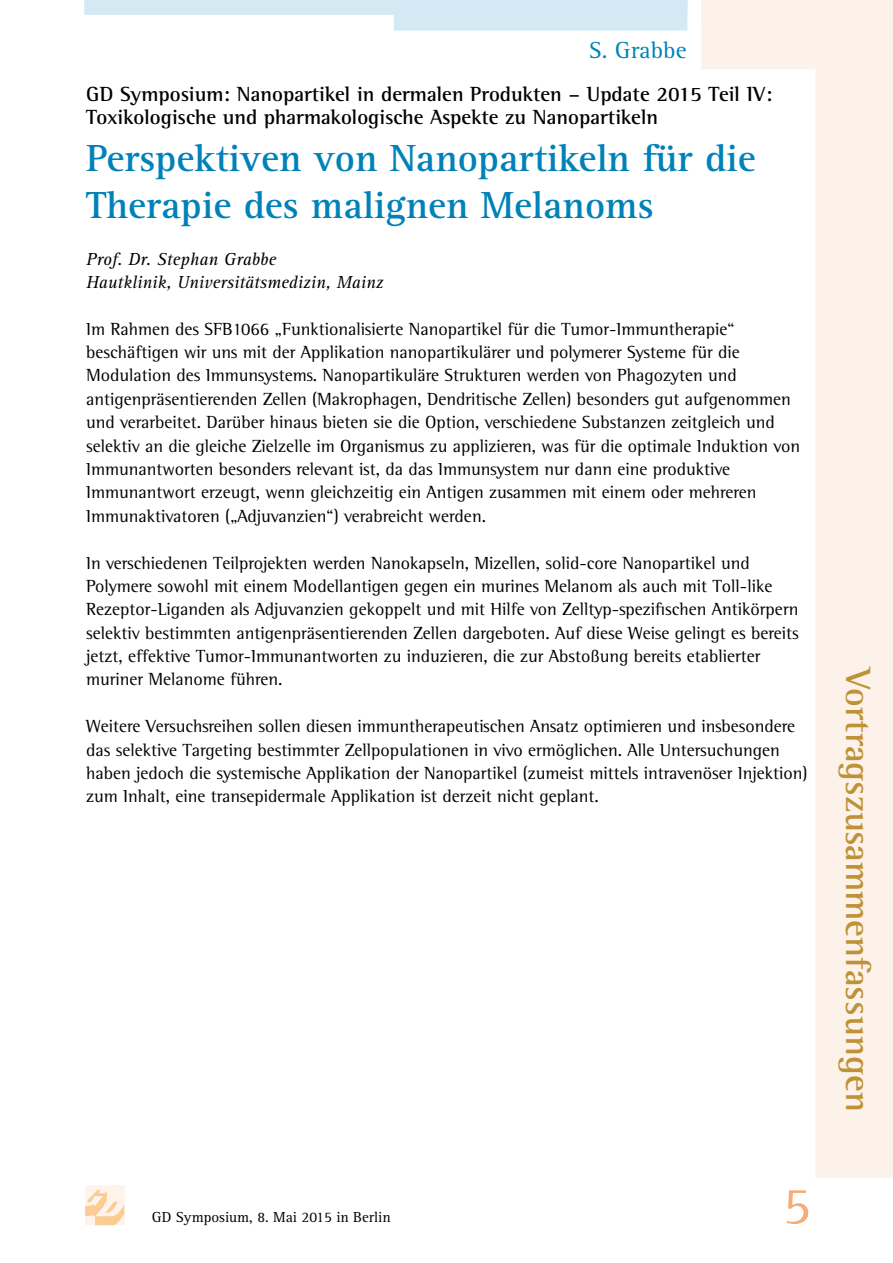
<style>
.page{position:relative;width:893px;height:1263px;background:#fff}
.page>*{position:absolute;margin:0;border:0;box-sizing:border-box;transform-origin:0 0}
.t1{font:54px "Agfa Rotis Serif";color:#f5ac75}
.t2{font:700 39px/46.8px "Agfa Rotis Serif";color:#0082b8}
.t3{font:700 36px "Agfa Rotis Semi Serif";color:#bf9237}
.t4{font:24px "Agfa Rotis Serif";color:#0082b8}
.t5{font:700 21px/23.4px "Agfa Rotis Semi Serif";color:#000}
.t6{font:18px/23.4px "Agfa Rotis Semi Serif";color:#000}
.t7{font:italic 18px/23.4px "Agfa Rotis Serif";color:#000}
.t8{font:15px "Agfa Rotis Serif";color:#000}
</style>
<div class="page">
<svg style="left:701px;top:21px;width:192px;height:1157px"></svg>
<div style="left:85px;top:1186px;width:39px;height:39px;background:#fef4eb"></div>
<svg style="left:85px;top:1189px;width:39px;height:36px"></svg>
<svg style="left:84px;top:0;width:603px;height:31px"></svg>
<div style="left:701px;top:0;width:192px;height:21px;background:#fcf2ea"></div>
<h3 class="t4" style="left:589px;top:36px;width:99px">S. Grabbe</h3>
<p class="t5" style="left:86px;top:82px;width:688px">GD Symposium: Nanopartikel in dermalen Produkten – Update 2015 Teil IV:<br>Toxikologische und pharmakologische Aspekte zu Nanopartikeln</p>
<h2 class="t2" style="left:86px;top:135px;width:671px">Perspektiven von Nanopartikeln für die<br>Therapie des malignen Melanoms</h2>
<p class="t7" style="left:86px;top:247px;width:299px">Prof. Dr. Stephan Grabbe<br>Hautklinik, Universitätsmedizin, Mainz</p>
<p class="t6" style="left:86px;top:317px;width:716px">Im Rahmen des SFB1066 „Funktionalisierte Nanopartikel für die Tumor-Immuntherapie“ beschäftigen wir uns mit der Applikation nanopartikulärer und polymerer Systeme für die Modulation des Immunsystems. Nanopartikuläre Strukturen werden von Phagozyten und antigenpräsentierenden Zellen (Makrophagen, Dendritische Zellen) besonders gut aufgenommen und verarbeitet. Darüber hinaus bieten sie die Option, verschiedene Substanzen zeitgleich und selektiv an die gleiche Zielzelle im Organismus zu applizieren, was für die optimale Induktion von Immunantworten besonders relevant ist, da das Immunsystem nur dann eine produktive Immunantwort erzeugt, wenn gleichzeitig ein Antigen zusammen mit einem oder mehreren Immunaktivatoren („Adjuvanzien“) verabreicht werden.</p>
<p class="t6" style="left:86px;top:551px;width:714px">In verschiedenen Teilprojekten werden Nanokapseln, Mizellen, solid-core Nanopartikel und Polymere sowohl mit einem Modellantigen gegen ein murines Melanom als auch mit Toll-like Rezeptor-Liganden als Adjuvanzien gekoppelt und mit Hilfe von Zelltyp-spezifischen Antikörpern selektiv bestimmten antigenpräsentierenden Zellen dargeboten. Auf diese Weise gelingt es bereits jetzt, effektive Tumor-Immunantworten zu induzieren, die zur Abstoßung bereits etablierter muriner Melanome führen.</p>
<p class="t6" style="left:86px;top:714px;width:723px">Weitere Versuchsreihen sollen diesen immuntherapeutischen Ansatz optimieren und insbesondere das selektive Targeting bestimmter Zellpopulationen in vivo ermöglichen. Alle Untersuchungen haben jedoch die systemische Applikation der Nanopartikel (zumeist mittels intravenöser Injektion) zum Inhalt, eine transepidermale Applikation ist derzeit nicht geplant.</p>
<h3 class="t3" style="left:880px;top:668px;width:445px;rotate:90deg">Vortragszusammenfassungen</h3>
<p class="t8" style="left:152px;top:1208px;width:241px">GD Symposium, 8. Mai 2015 in Berlin</p>
<h1 class="t1" style="left:783px;top:1175px;width:30px">5</h1>
</div>
